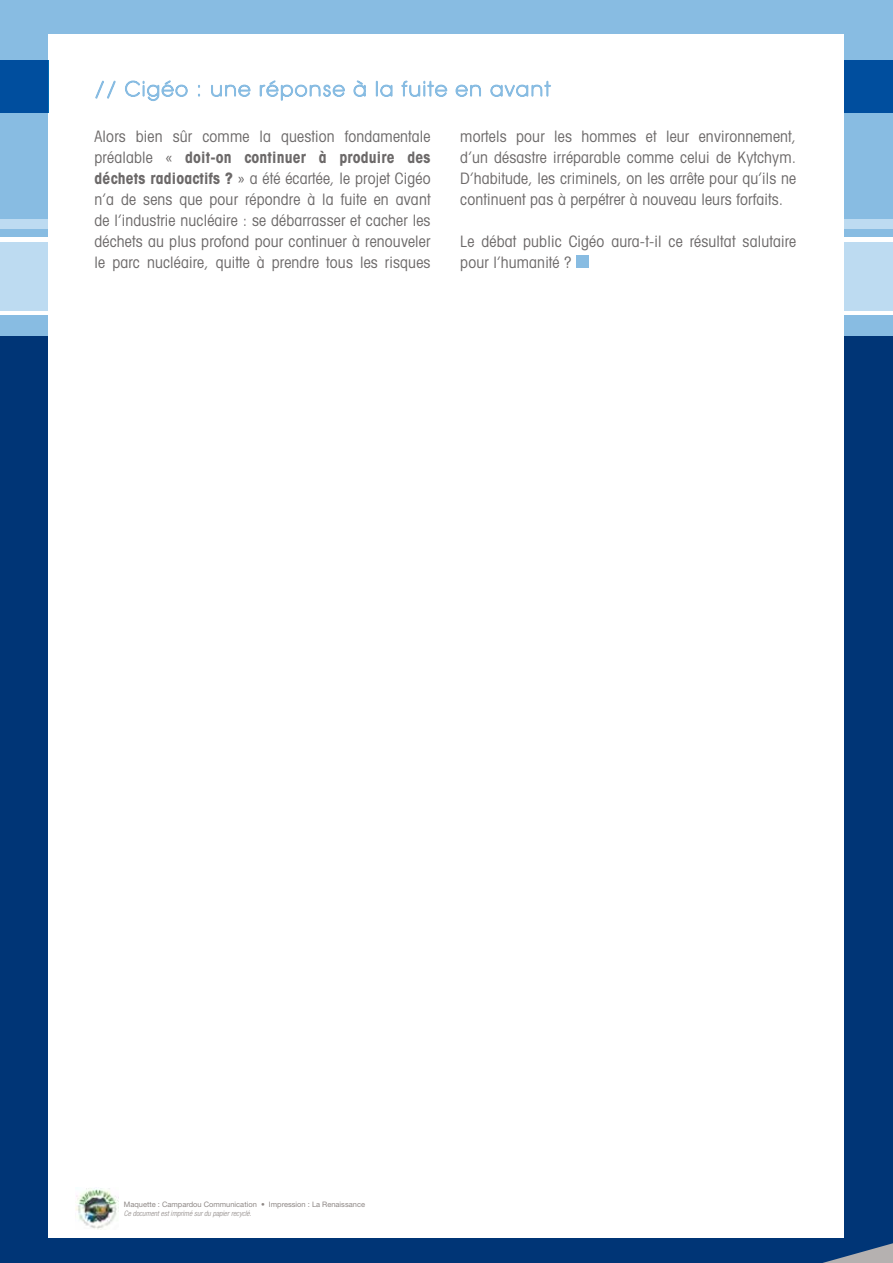
<style>
.page{position:relative;width:893px;height:1263px;background:#fff}
.page>*{position:absolute;margin:0;border:0;box-sizing:border-box;transform-origin:0 0}
.t1{font:condensed 15.75px/21px "Avant Garde";letter-spacing:.01em;color:#6c6969;text-align:justify}
.t2{font:7.5px "Helvetica Neue";color:#8d8785}
.t3{font:italic 300 condensed 7.5px "Helvetica Neue";color:#8d8785}
.s1{font-weight:700}
</style>
<div class="page">
<div style="left:0;top:305px;width:893px;height:958px;background:#003576"></div>
<div style="left:0;top:0;width:893px;height:219px;background:#88bce2"></div>
<div style="left:0;top:315px;width:893px;height:20px;background:#88bce2"></div>
<div style="left:0;top:235px;width:893px;height:76px;background:#bddbf1"></div>
<hr style="left:0;top:237px;width:893px;height:4px;background:#fff">
<div style="left:0;top:226px;width:893px;height:11px;background:#88bce2"></div>
<div style="left:0;top:219px;width:893px;height:10px;background:#bddbf1"></div>
<hr style="left:0;top:311px;width:893px;height:4px;background:#fff">
<div style="left:49px;top:34px;width:795px;height:1204px;background:#fff"></div>
<div style="left:844px;top:60px;width:49px;height:53px;background:#004e9e"></div>
<div style="left:0;top:60px;width:49px;height:53px;background:#004e9e"></div>
<svg style="left:823px;top:1243px;width:70px;height:20px"></svg>
<img style="left:76px;top:1188px;width:43px;height:41px">
<div style="left:576px;top:255px;width:13px;height:13px;background:#88bce2"></div>
<svg style="left:95px;top:80px;width:21px;height:19px"></svg>
<svg style="left:125px;top:80px;width:63px;height:21px"></svg>
<svg style="left:211px;top:84px;width:40px;height:13px"></svg>
<svg style="left:259px;top:80px;width:86px;height:21px"></svg>
<svg style="left:353px;top:80px;width:13px;height:17px"></svg>
<svg style="left:376px;top:81px;width:17px;height:16px"></svg>
<svg style="left:401px;top:80px;width:47px;height:17px"></svg>
<svg style="left:455px;top:84px;width:26px;height:13px"></svg>
<svg style="left:490px;top:80px;width:61px;height:17px"></svg>
<p class="t1" style="left:95px;top:125px;width:337px">Alors bien sûr comme la question fondamentale préalable « <span class="s1">doit-on continuer à produire des déchets radioactifs ?</span> » a été écartée, le projet Cigéo n’a de sens que pour répondre à la fuite en avant de l’industrie nucléaire : se débarrasser et cacher les déchets au plus profond pour continuer à renouveler le parc nucléaire, quitte à prendre tous les risques</p>
<p class="t1" style="left:460px;top:125px;width:337px">mortels pour les hommes et leur environnement, d’un désastre irréparable comme celui de Kytchym.<br>D’habitude, les criminels, on les arrête pour qu’ils ne continuent pas à perpétrer à nouveau leurs forfaits.</p>
<p class="t1" style="left:460px;top:230px;width:337px">Le débat public Cigéo aura-t-il ce résultat salutaire pour l’humanité ?</p>
<p class="t2" style="left:124px;top:1200px;width:243px">Maquette : Campardou Communication • Impression : La Renaissance</p>
<p class="t3" style="left:124px;top:1209px;width:129px">Ce document est imprimé sur du papier recyclé.</p>
</div>
